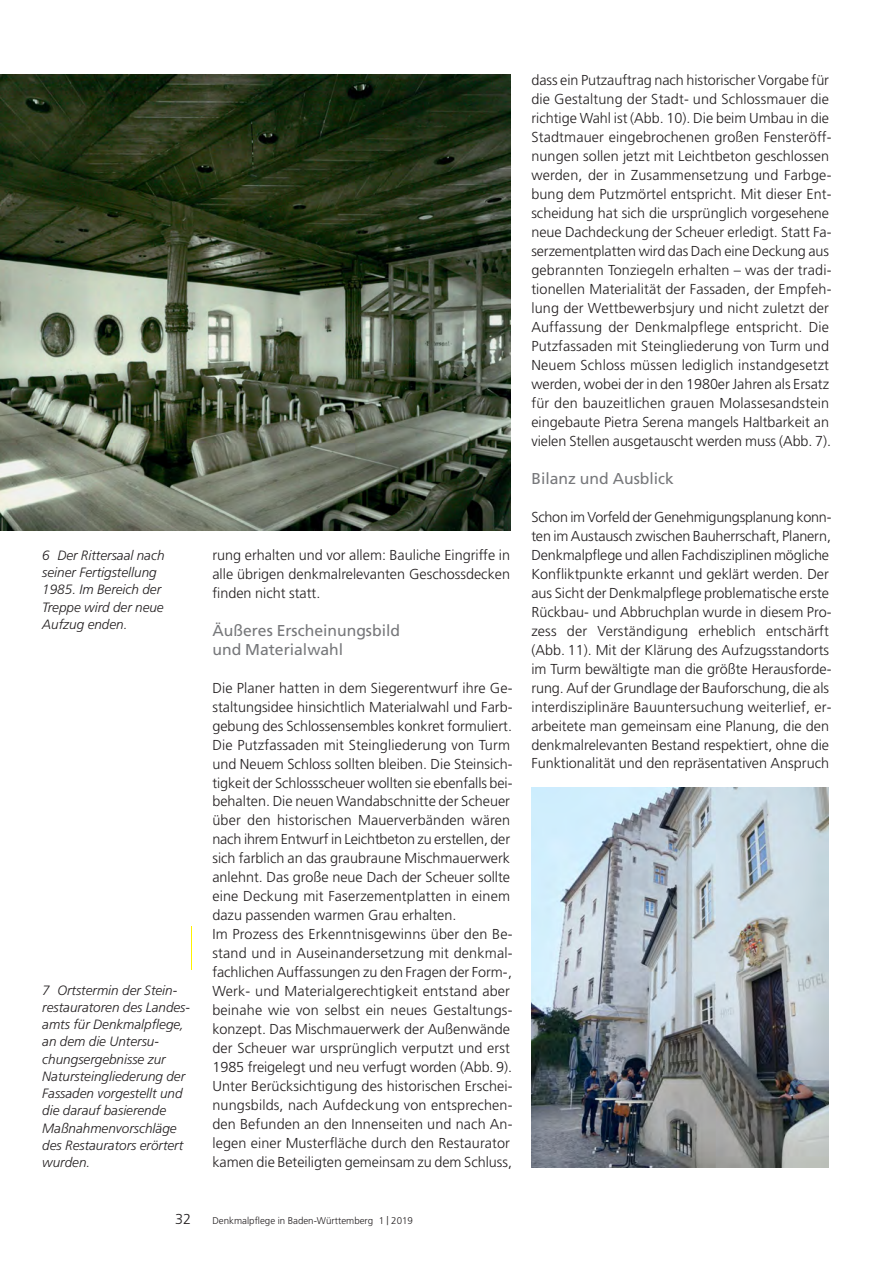
<style>
.page{position:relative;width:893px;height:1263px;background:#fff}
.page>*{position:absolute;margin:0;border:0;box-sizing:border-box;transform-origin:0 0}
.t1{font:15.75px/19px "Frutiger";color:#77787b}
.t2{font:300 14.4px/19px "Frutiger";color:#231f20}
.t3{font:italic 300 13.5px/17.2px "Frutiger";color:#231f20}
.t4{font:300 9.75px "Frutiger";color:#231f20}
.s1{font-size:12px}
</style>
<div class="page">
<img style="left:0;top:74px;width:510px;height:456px">
<img style="left:531px;top:788px;width:298px;height:379px">
<p class="t3" style="left:42px;top:548px;width:124px">6 Der Rittersaal nach seiner Fertigstellung<br>1985. Im Bereich der<br>Treppe wird der neue<br>Aufzug enden.</p>
<p class="t3" style="left:42px;top:982px;width:149px">7 Ortstermin der Stein&shy;restauratoren des Landes&shy;amts für Denkmalpflege, an dem die Untersu&shy;chungsergebnisse zur<br>Natursteingliederung der<br>Fassaden vorgestellt und die darauf basierende<br>Maßnahmenvorschläge des Restaurators erörtert wurden.</p>
<p class="t2" style="left:175px;top:1211px;width:18px">32</p>
<p class="t2" style="left:212px;top:546px;width:299px;text-align:justify">rung erhalten und vor allem: Bauliche Eingriffe in alle übrigen denkmalrelevanten Geschossdecken finden nicht statt.</p>
<p class="t1" style="left:212px;top:622px;width:189px">Äußeres Erscheinungsbild und Materialwahl</p>
<p class="t2" style="left:212px;top:679px;width:302px">Die Planer hatten in dem Siegerentwurf ihre Ge&shy;staltungsidee hinsichtlich Materialwahl und Farb&shy;gebung des Schlossensembles konkret formuliert.<br>Die Putzfassaden mit Steingliederung von Turm und Neuem Schloss sollten bleiben. Die Steinsich&shy;tigkeit der Schlossscheuer wollten sie ebenfalls bei&shy;behalten. Die neuen Wandabschnitte der Scheuer über den historischen Mauerverbänden wären nach ihrem Entwurf in Leichtbeton zu erstellen, der sich farblich an das graubraune Mischmauerwerk anlehnt. Das große neue Dach der Scheuer sollte eine Deckung mit Faserzementplatten in einem dazu passenden warmen Grau erhalten.<br>Im Prozess des Erkenntnisgewinns über den Be&shy;stand und in Auseinandersetzung mit denkmal&shy;fachlichen Auffassungen zu den Fragen der Form-, Werk- und Materialgerechtigkeit entstand aber beinahe wie von selbst ein neues Gestaltungs&shy;konzept. Das Mischmauerwerk der Außenwände der Scheuer war ursprünglich verputzt und erst 1985 freigelegt und neu verfugt worden (Abb. 9).<br>Unter Berücksichtigung des historischen Erschei&shy;nungsbilds, nach Aufdeckung von entsprechen&shy;den Befunden an den Innenseiten und nach An&shy;legen einer Musterfläche durch den Restaurator kamen die Beteiligten gemeinsam zu dem Schluss,</p>
<p class="t4" style="left:212px;top:1217px;width:202px">Denkmalpflege in Baden-Württemberg 1 <span class="s1">|</span> 2019</p>
<p class="t2" style="left:531px;top:72px;width:302px">dass ein Putzauftrag nach historischer Vorgabe für die Gestaltung der Stadt- und Schlossmauer die richtige Wahl ist (Abb. 10). Die beim Umbau in die Stadtmauer eingebrochenen großen Fensteröff&shy;nungen sollen jetzt mit Leichtbeton geschlossen werden, der in Zusammensetzung und Farbge&shy;bung dem Putzmörtel entspricht. Mit dieser Ent&shy;scheidung hat sich die ursprünglich vorgesehene neue Dachdeckung der Scheuer erledigt. Statt Fa&shy;serzementplatten wird das Dach eine Deckung aus gebrannten Tonziegeln erhalten – was der tradi&shy;tionellen Materialität der Fassaden, der Empfeh&shy;lung der Wettbewerbsjury und nicht zuletzt der Auffassung der Denkmalpflege entspricht. Die Putzfassaden mit Steingliederung von Turm und Neuem Schloss müssen lediglich instandgesetzt werden, wobei der in den 1980er Jahren als Ersatz für den bauzeitlichen grauen Molassesandstein eingebaute Pietra Serena mangels Haltbarkeit an vielen Stellen ausgetauscht werden muss (Abb. 7).</p>
<p class="t1" style="left:531px;top:470px;width:144px">Bilanz und Ausblick</p>
<p class="t2" style="left:531px;top:508px;width:302px">Schon im Vorfeld der Genehmigungsplanung konn - ten im Austausch zwischen Bauherrschaft, Planern, Denkmalpflege und allen Fachdisziplinen mögliche Konfliktpunkte erkannt und geklärt werden. Der aus Sicht der Denkmalpflege problematische erste Rückbau- und Abbruchplan wurde in diesem Pro&shy;zess der Verständigung erheblich entschärft (Abb. 11). Mit der Klärung des Aufzugsstandorts im Turm bewältigte man die größte Herausforde&shy;rung. Auf der Grundlage der Bauforschung, die als interdisziplinäre Bauuntersuchung weiterlief, er&shy;arbeitete man gemeinsam eine Planung, die den denkmalrelevanten Bestand respektiert, ohne die Funktionalität und den repräsentativen Anspruch</p>
</div>
